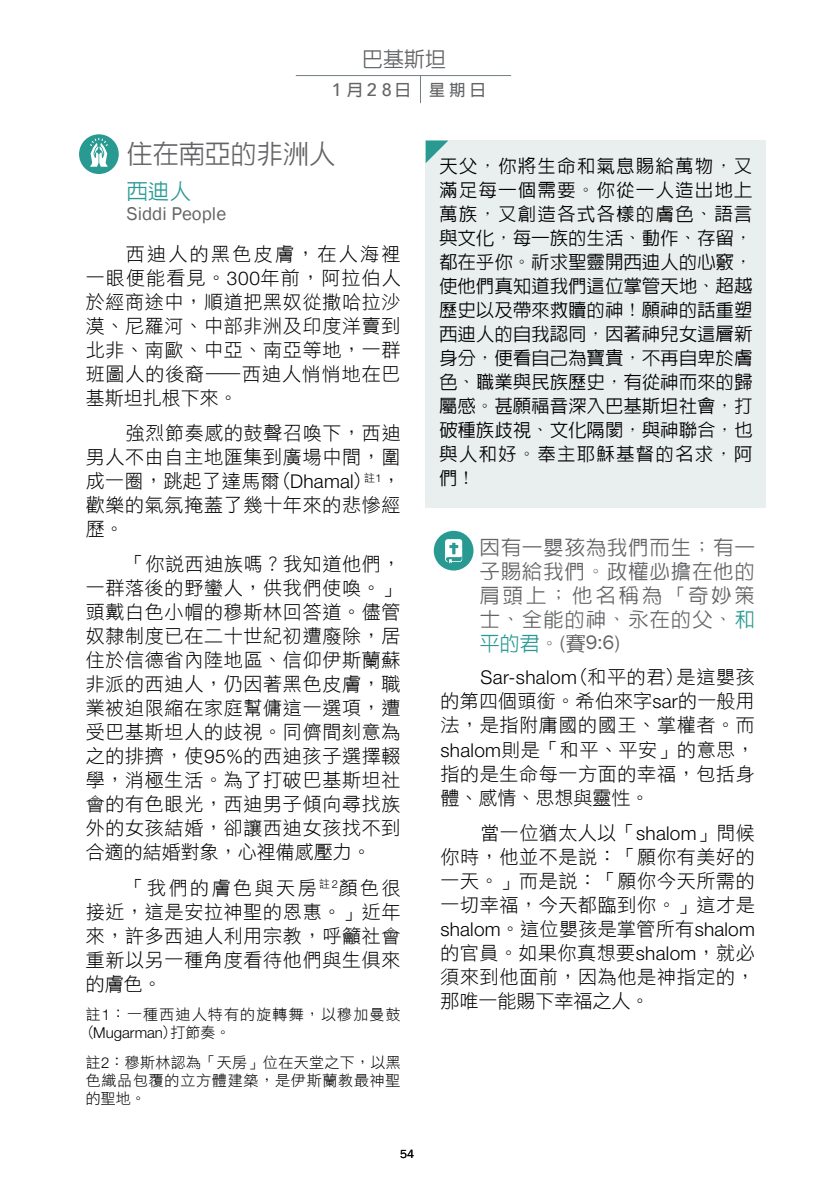
<style>
.page{position:relative;width:840px;height:1191px;background:#fff}
.page>*{position:absolute;margin:0;border:0;box-sizing:border-box;transform-origin:0 0}
.t1{font:500 26px "ID Hei";color:#636466}
.t2{font:500 21px "ID Hei";color:#636466}
.t3{font:500 21px "ID Hei";color:#289a92}
.t4{font:500 20px/24px "ID Hei";letter-spacing:.06em;color:#636466;text-align:justify}
.t5{font:20px "Franklin Gothic";color:#636466}
.t6{font:19px/24px "DF Hei W3 WIN BF";letter-spacing:.035em;color:#000;text-align:justify}
.t7{font:300 19px "Helvetica Neue";letter-spacing:.01em;color:#000}
.t8{font:19px "Franklin Gothic";color:#636466}
.t9{font:500 18px/24px "ID Hei";letter-spacing:.025em;color:#000;text-align:justify}
.t10{font:500 18px "Avenir";color:#636466}
.t11{font:700 16px "Adobe Fan Heiti Std";color:#636466}
.t12{font:15px/18px "DF Hei W3 WIN BF";letter-spacing:.05em;color:#000;text-align:justify}
.t13{font:15px "DF Hei W3 WIN BF";letter-spacing:.075em;color:#000}
.t14{font:300 15px "Helvetica Neue";color:#000}
.t15{font:12px "Franklin Gothic";color:#000}
.s1{font-family:"Adobe Fan Heiti Std";font-weight:700;font-size:16px}
.s2{font-family:"Helvetica Neue";font-weight:300}
.s3{font-family:"DF Hei W3 WIN BF";font-weight:400}
.s4{color:#289a92}
.s5{font-family:"ID Hei";font-weight:500;color:#289a92}
.s6{font-family:"ID Hei";font-weight:500}
</style>
<div class="page">
<hr style="left:296px;top:75px;width:214px;height:1px;background:#727d84">
<svg style="left:420px;top:76px;width:1px;height:27px"></svg>
<svg style="left:79px;top:134px;width:40px;height:40px"></svg>
<svg style="left:433px;top:531px;width:40px;height:39px"></svg>
<div style="left:425px;top:140px;width:340px;height:368px;background:#e8efee"></div>
<svg style="left:425px;top:140px;width:23px;height:23px"></svg>
<p class="t2" style="left:362px;top:48px;width:85px">巴基斯坦</p>
<p class="t10" style="left:331px;top:75px;width:61px">1 <span class="s1">月</span> 2 8</p>
<p class="t11" style="left:394px;top:81px;width:92px">日 星期日</p>
<h1 class="t1" style="left:127px;top:140px;width:210px">住在南亞的非洲人</h1>
<p class="t3" style="left:127px;top:181px;width:65px">西迪人</p>
<p class="t8" style="left:127px;top:202px;width:101px">Siddi People</p>
<p class="t6" style="left:86px;top:241px;width:316px;text-indent:40px">西迪人的黑色皮膚，在人海裡一眼便能看見。<span class="s2">300</span>年前，阿拉伯人於經商途中，順道把黑奴從撒哈拉沙漠、尼羅河、中部非洲及印度洋賣到北非、南歐、中亞、南亞等地，一群班圖人的後裔——西迪人悄悄地在巴基斯坦扎根下來。</p>
<p class="t6" style="left:86px;top:421px;width:316px;text-indent:40px">強烈節奏感的鼓聲召喚下，西迪男人不由自主地匯集到廣場中間，圍成一圈，跳起了達馬爾(<span class="s2">Dhamal</span>)<sup>註</sup><sup>1</sup>，歡樂的氣氛掩蓋了幾十年來的悲慘經歷。</p>
<p class="t6" style="left:86px;top:552px;width:316px;text-indent:40px">「你說西迪族嗎？我知道他們，一群落後的野蠻人，供我們使喚。」頭戴白色小帽的穆斯林回答道。儘管奴隸制度已在二十世紀初遭廢除，居住於信德省內陸地區、信仰伊斯蘭蘇非派的西迪人，仍因著黑色皮膚，職業被迫限縮在家庭幫傭這一選項，遭受巴基斯坦人的歧視。同儕間刻意為之的排擠，使<span class="s2">95%</span>的西迪孩子選擇輟學，消極生活。為了打破巴基斯坦社會的有色眼光，西迪男子傾向尋找族外的女孩結婚，卻讓西迪女孩找不到合適的結婚對象，心裡備感壓力。</p>
<p class="t6" style="left:86px;top:875px;width:316px;text-indent:40px">「我們的膚色與天房<sup>註</sup><sup>2</sup>顏色很接近，這是安拉神聖的恩惠。」近年來，許多西迪人利用宗教，呼籲社會重新以另一種角度看待他們與生俱來的膚色。</p>
<p class="t13" style="left:86px;top:1007px;width:316px">註<span class="s2">1</span>：一種西迪人特有的旋轉舞，以穆加曼鼓</p>
<p class="t14" style="left:86px;top:1023px;width:146px"><span class="s3">(</span>Mugarman<span class="s3">)打節奏。</span></p>
<p class="t12" style="left:86px;top:1052px;width:316px">註<span class="s2">2</span>：穆斯林認為「天房」位在天堂之下，以黑色織品包覆的立方體建築，是伊斯蘭教最神聖的聖地。</p>
<p class="t15" style="left:400px;top:1146px;width:16px">54</p>
<p class="t9" style="left:439px;top:153px;width:314px">天父，你將生命和氣息賜給萬物，又滿足每一個需要。你從一人造出地上萬族，又創造各式各樣的膚色、語言與文化，每一族的生活、動作、存留，都在乎你。祈求聖靈開西迪人的心竅，使他們真知道我們這位掌管天地、超越歷史以及帶來救贖的神！願神的話重塑西迪人的自我認同，因著神兒女這層新身分，便看自己為寶貴，不再自卑於膚色、職業與民族歷史，有從神而來的歸屬感。甚願福音深入巴基斯坦社會，打破種族歧視、文化隔閡，與神聯合，也與人和好。奉主耶穌基督的名求，阿們！</p>
<p class="t4" style="left:479px;top:535px;width:276px">因有一嬰孩為我們而生；有一子賜給我們。政權必擔在他的肩頭上；他名稱為「奇妙策士、全能的神、永在的父、<span class="s4">和</span></p>
<p class="t5" style="left:479px;top:630px;width:142px"><span class="s5">平的君</span><span class="s6">。</span>(<span class="s6">賽</span>9:6)</p>
<p class="t7" style="left:480px;top:666px;width:276px">Sar-shalom<span class="s3">(和平的君)是這嬰孩</span></p>
<p class="t6" style="left:440px;top:689px;width:316px">的第四個頭銜。希伯來字<span class="s2">sar</span>的一般用法，是指附庸國的國王、掌權者。而<span class="s2">shalom</span>則是「和平、平安」的意思，指的是生命每一方面的幸福，包括身體、感情、思想與靈性。</p>
<p class="t6" style="left:440px;top:820px;width:316px;text-indent:40px">當一位猶太人以「<span class="s2">shalom</span>」問候你時，他並不是說：「願你有美好的一天。」而是說：「願你今天所需的一切幸福，今天都臨到你。」這才是</p>
<p class="t7" style="left:440px;top:917px;width:316px">shalom<span class="s3">。這位嬰孩是掌管所有</span>shalom</p>
<p class="t6" style="left:440px;top:940px;width:315px">的官員。如果你真想要<span class="s2">shalom</span>，就必須來到他面前，因為他是神指定的，那唯一能賜下幸福之人。</p>
</div>
